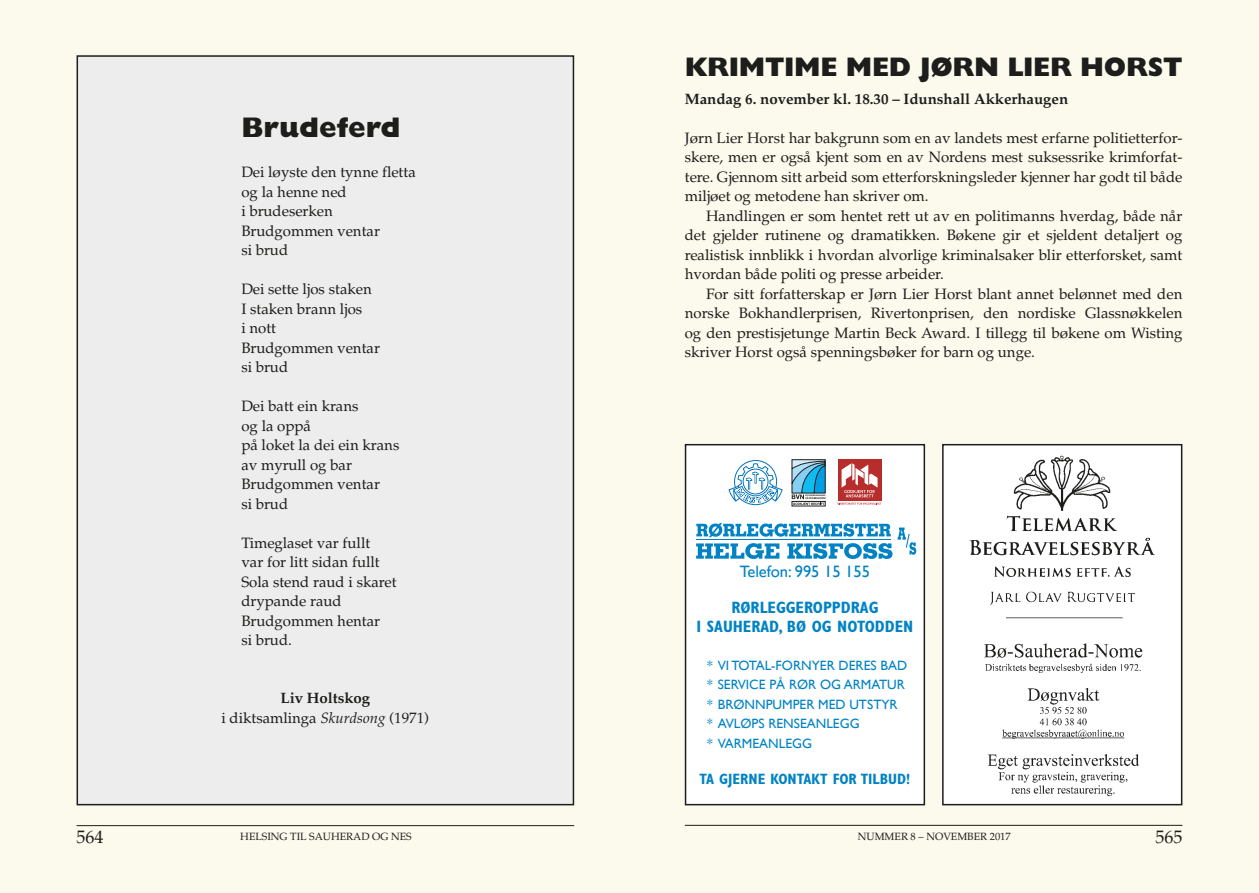
<style>
.page{position:relative;width:1259px;height:893px;background:#fcf9ed}
.page>*{position:absolute;margin:0;border:0;box-sizing:border-box;transform-origin:0 0}
.t1{font:800 28.5px "Gill Sans";color:#1d1d1b}
.t2{font:800 27px "Gill Sans";letter-spacing:-.01em;color:#1d1d1b}
.t3{font:18px "Palatino";color:#1d1d1b}
.t4{font:700 condensed 16.5px/19.8px "Gill Sans";color:#0083c4;text-align:center}
.t5{font:16.5px "Gill Sans";color:#0083c4}
.t6{font:15px/19.5px "Palatino";color:#1d1d1b}
.t7{font:700 15px "Palatino";color:#1d1d1b}
.t8{font:700 condensed 15px "Gill Sans";color:#0083c4}
.t9{font:13.5px/19.5px "Gill Sans";color:#0083c4}
.t10{font:10.5px "Palatino";color:#1d1d1b}
.s1{font-weight:700}
.s2{font-style:italic}
</style>
<div class="page">
<hr style="left:77px;top:825px;width:497px;height:1px;background:#1d1d1b">
<hr style="left:685px;top:825px;width:497px;height:1px;background:#1d1d1b">
<div style="left:77px;top:56px;width:496px;height:749px;background:#ededed"></div>
<div style="left:943px;top:445px;width:238px;height:360px;background:#fff"></div>
<img style="left:969px;top:455px;width:186px;height:342px">
<div style="left:942px;top:444px;width:240px;height:361px;border:2px solid #1d1d1b"></div>
<div style="left:685px;top:445px;width:239px;height:360px;background:#fff"></div>
<div style="left:685px;top:444px;width:240px;height:361px;border:2px solid #1d1d1b"></div>
<div style="left:837px;top:459px;width:44px;height:42px;background:#b72d2b"></div>
<svg style="left:841px;top:463px;width:36px;height:34px"></svg>
<svg style="left:837px;top:503px;width:44px;height:2px"></svg>
<svg style="left:728px;top:460px;width:54px;height:45px"></svg>
<svg style="left:791px;top:459px;width:34px;height:46px;background:#64a4bd"></svg>
<svg style="left:696px;top:523px;width:220px;height:36px"></svg>
<h1 class="t1" style="left:241px;top:110px;width:160px">Brudeferd</h1>
<p class="t6" style="left:241px;top:163px;width:176px">Dei løyste den tynne fletta og la henne ned<br>i brudeserken<br>Brudgommen ventar<br>si brud</p>
<p class="t6" style="left:241px;top:280px;width:140px">Dei sette ljos staken<br>I staken brann ljos<br>i nott<br>Brudgommen ventar si brud</p>
<p class="t6" style="left:241px;top:397px;width:159px">Dei batt ein krans<br>og la oppå<br>på loket la dei ein krans av myrull og bar<br>Brudgommen ventar<br>si brud</p>
<p class="t6" style="left:241px;top:533px;width:157px">Timeglaset var fullt<br>var for litt sidan fullt<br>Sola stend raud i skaret drypande raud<br>Brudgommen hentar<br>si brud.</p>
<p class="t6" style="left:221px;top:689px;width:209px;text-align:center"><span class="s1">Liv Holtskog<br></span>i diktsamlinga <span class="s2">Skurdsong</span> (1971)</p>
<h2 class="t2" style="left:685px;top:51px;width:499px">KRIMTIME MED JØRN LIER HORST</h2>
<p class="t7" style="left:685px;top:89px;width:385px">Mandag 6. november kl. 18.30 – Idunshall Akkerhaugen</p>
<p class="t6" style="left:685px;top:128px;width:499px;text-align:justify">Jørn Lier Horst har bakgrunn som en av landets mest erfarne politietterfor&shy;skere, men er også kjent som en av Nordens mest suksessrike krimforfat&shy;tere. Gjennom sitt arbeid som etterforskningsleder kjenner har godt til både miljøet og metodene han skriver om.</p>
<p class="t6" style="left:685px;top:206px;width:499px;text-align:justify;text-indent:21px">Handlingen er som hentet rett ut av en politimanns hverdag, både når det gjelder rutinene og dramatikken. Bøkene gir et sjeldent detaljert og realistisk innblikk i hvordan alvorlige kriminalsaker blir etterforsket, samt hvordan både politi og presse arbeider.</p>
<p class="t6" style="left:685px;top:284px;width:499px;text-align:justify;text-indent:21px">For sitt forfatterskap er Jørn Lier Horst blant annet belønnet med den norske Bokhandlerprisen, Rivertonprisen, den nordiske Glassnøkkelen og den prestisjetunge Martin Beck Award. I tillegg til bøkene om Wisting skriver Horst også spenningsbøker for barn og unge.</p>
<p class="t5" style="left:740px;top:562px;width:131px">Telefon: 995 15 155</p>
<p class="t4" style="left:696px;top:597px;width:218px">RØRLEGGEROPPDRAG<br>I SAUHERAD, BØ OG NOTODDEN</p>
<p class="t9" style="left:707px;top:655px;width:202px">* VI TOTAL-FORNYER DERES BAD * SERVICE PÅ RØR OG ARMATUR * BRØNNPUMPER MED UTSTYR<br>* AVLØPS RENSEANLEGG<br>* VARMEANLEGG</p>
<p class="t8" style="left:699px;top:770px;width:212px">TA GJERNE KONTAKT FOR TILBUD!</p>
<p class="t3" style="left:77px;top:826px;width:28px">564</p>
<p class="t10" style="left:240px;top:831px;width:173px">HELSING TIL SAUHERAD OG NES</p>
<p class="t10" style="left:858px;top:831px;width:154px">NUMMER 8 – NOVEMBER 2017</p>
<p class="t3" style="left:1155px;top:826px;width:28px">565</p>
</div>
